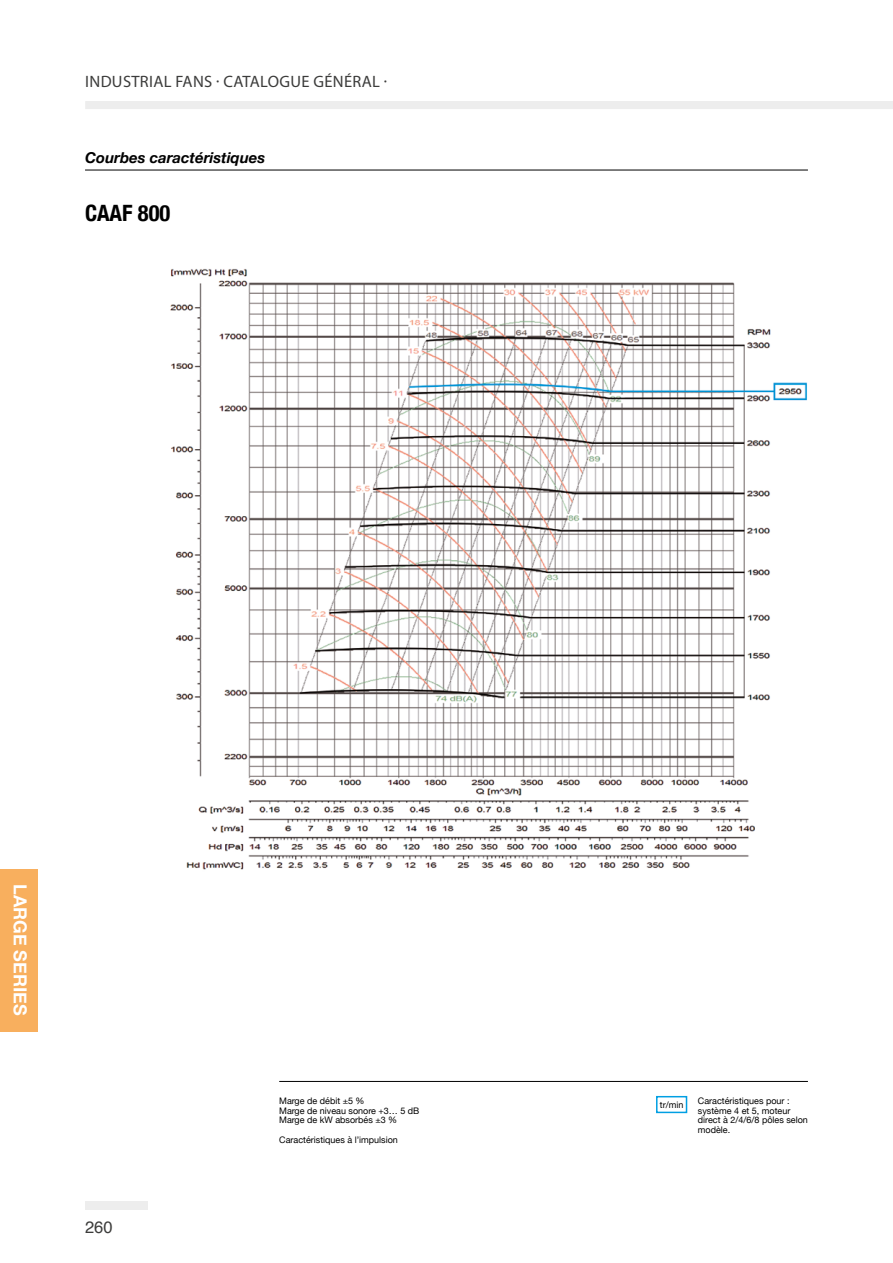
<style>
.page{position:relative;width:893px;height:1263px;background:#fff}
.page>*{position:absolute;margin:0;border:0;box-sizing:border-box;transform-origin:0 0}
.t1{font:700 condensed 22.5px "Helvetica Neue";color:#000}
.t2{font:700 18px "Helvetica Neue";color:#fff}
.t3{font:16.5px "Myriad Pro";letter-spacing:.02em;color:#3c3c3b}
.t4{font:16.5px "Helvetica";color:#3c3c3b}
.t5{font:italic 700 15px "Helvetica Neue";color:#000}
.t6{font:9px/9.8px "Helvetica Neue";color:#000}
</style>
<div class="page">
<div style="left:85px;top:1202px;width:62px;height:8px;background:#ededed"></div>
<div style="left:85px;top:101px;width:808px;height:8px;background:#ededed"></div>
<div style="left:0;top:869px;width:38px;height:162px;background:#f8af5e"></div>
<img style="left:170px;top:268px;width:637px;height:602px">
<hr style="left:85px;top:170px;width:723px;height:1px;background:#000">
<hr style="left:279px;top:1081px;width:529px;height:1px;background:#000">
<div style="left:656px;top:1096px;width:31px;height:17px;border:2px solid #009fe3"></div>
<h3 class="t3" style="left:85px;top:71px;width:303px">INDUSTRIAL FANS · CATALOGUE GÉNÉRAL ·</h3>
<h3 class="t5" style="left:85px;top:146px;width:182px">Courbes caractéristiques</h3>
<h1 class="t1" style="left:85px;top:194px;width:87px">CAAF 800</h1>
<h2 class="t2" style="left:34px;top:884px;width:133px;rotate:90deg">LARGE SERIES</h2>
<h3 class="t4" style="left:85px;top:1214px;width:29px">260</h3>
<p class="t6" style="left:279px;top:1096px;width:142px">Marge de débit ±5 %<br>Marge de niveau sonore +3… 5 dB<br>Marge de kW absorbés ±3 %</p>
<p class="t6" style="left:279px;top:1135px;width:120px">Caractéristiques à l’impulsion</p>
<p class="t6" style="left:660px;top:1100px;width:25px">tr/min</p>
<p class="t6" style="left:698px;top:1096px;width:111px">Caractéristiques pour : système 4 et 5, moteur direct à 2/4/6/8 pôles selon modèle.</p>
</div>
